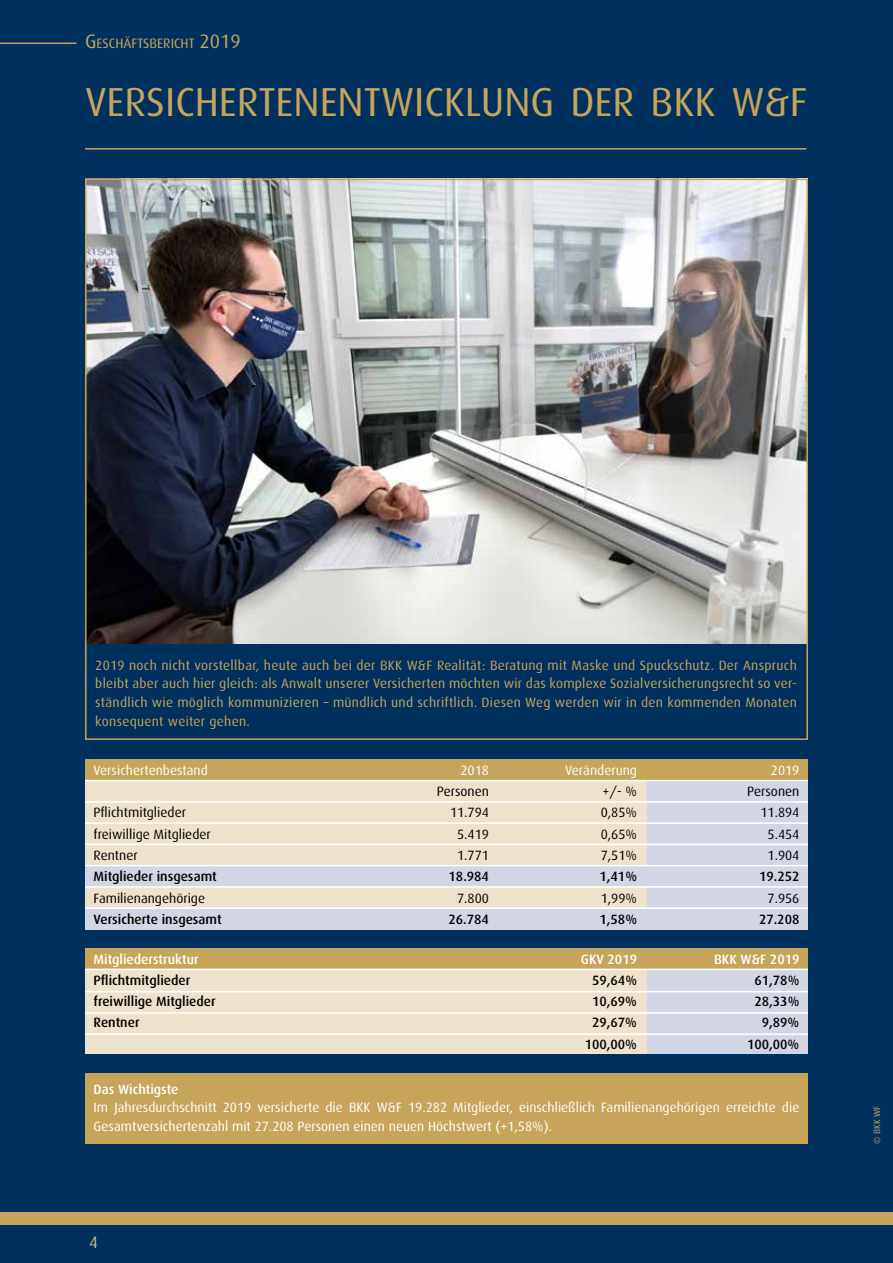
<style>
.page{position:relative;width:893px;height:1263px;background:#00305d}
.page>*{position:absolute;margin:0;border:0;box-sizing:border-box;transform-origin:0 0}
.t1{font:40.5px "Dax";color:#c6a55a}
.t2{font:16.5px "Dax";color:#d7be8b}
.t3{font:13.65px "Dax";color:#c6a55a}
.t4{font:13.5px/18.8px "Dax";letter-spacing:.02em;color:#c6a55a;text-align:justify}
.t5{font:13.5px/18.8px "Dax";color:#fff}
.t6{font:500 13.5px "Dax";color:#000}
.t7{font:13.5px "Dax";color:#000}
.t8{font:500 13.5px "Dax";color:#fff}
.t9{font:9px "Dax";color:#c6a55a}
.s1{font-size:19.5px}
</style>
<div class="page">
<hr style="left:0;top:43px;width:77px;height:1px;background:#c6a55a">
<div style="left:0;top:1212px;width:893px;height:13px;background:#c6a55a"></div>
<img style="left:88px;top:182px;width:717px;height:461px">
<hr style="left:85px;top:148px;width:721px;height:2px;background:#c6a55a">
<div style="left:646px;top:781px;width:162px;height:127px;background:#d2d5e3"></div>
<div style="left:85px;top:759px;width:723px;height:22px;background:#c6a55a"></div>
<div style="left:85px;top:781px;width:561px;height:127px;background:#eee2cd"></div>
<div style="left:85px;top:908px;width:723px;height:21px;background:#d2d5e3"></div>
<div style="left:85px;top:866px;width:723px;height:21px;background:#d2d5e3"></div>
<hr style="left:85px;top:801px;width:723px;height:2px;background:#fff">
<hr style="left:85px;top:822px;width:723px;height:2px;background:#fff">
<hr style="left:85px;top:844px;width:723px;height:1px;background:#fff">
<hr style="left:85px;top:865px;width:723px;height:1px;background:#fff">
<hr style="left:85px;top:886px;width:723px;height:2px;background:#fff">
<hr style="left:85px;top:907px;width:723px;height:2px;background:#fff">
<hr style="left:85px;top:780px;width:723px;height:1px;background:#fff">
<div style="left:646px;top:968px;width:162px;height:85px;background:#d2d5e3"></div>
<div style="left:85px;top:968px;width:561px;height:85px;background:#eee2cd"></div>
<hr style="left:85px;top:991px;width:723px;height:1px;background:#fff">
<hr style="left:85px;top:1012px;width:723px;height:2px;background:#fff">
<hr style="left:85px;top:1033px;width:723px;height:2px;background:#fff">
<div style="left:85px;top:1074px;width:723px;height:70px;background:#c6a55a"></div>
<div style="left:85px;top:948px;width:723px;height:21px;background:#c6a55a"></div>
<hr style="left:85px;top:968px;width:723px;height:2px;background:#fff">
<p class="t3" style="left:85px;top:36px;width:157px"><span class="s1">G</span>ESCHÄFTSBERICHT <span class="s1">2019</span></p>
<h1 class="t1" style="left:85px;top:80px;width:724px">VERSICHERTENENTWICKLUNG DER BKK W&amp;F</h1>
<p class="t4" style="left:95px;top:656px;width:703px">2019 noch nicht vorstellbar, heute auch bei der BKK W&amp;F Realität: Beratung mit Maske und Spuckschutz. Der Anspruch bleibt aber auch hier gleich: als Anwalt unserer Versicherten möchten wir das komplexe Sozialversicherungsrecht so ver&shy;ständlich wie möglich kommunizieren – mündlich und schriftlich. Diesen Weg werden wir in den kommenden Monaten konsequent weiter gehen.</p>
<p class="t5" style="left:94px;top:761px;width:116px">Versichertenbestand</p>
<p class="t5" style="left:460px;top:761px;width:30px">2018</p>
<p class="t5" style="left:565px;top:761px;width:73px">Veränderung</p>
<p class="t5" style="left:771px;top:761px;width:30px">2019</p>
<p class="t7" style="left:437px;top:784px;width:54px">Personen</p>
<p class="t7" style="left:602px;top:784px;width:36px">+/- %</p>
<p class="t7" style="left:747px;top:784px;width:54px">Personen</p>
<p class="t7" style="left:94px;top:805px;width:94px">Pflichtmitglieder</p>
<p class="t7" style="left:450px;top:805px;width:41px">11.794</p>
<p class="t7" style="left:601px;top:805px;width:38px">0,85%</p>
<p class="t7" style="left:760px;top:805px;width:41px">11.894</p>
<p class="t7" style="left:94px;top:827px;width:119px">freiwillige Mitglieder</p>
<p class="t7" style="left:457px;top:827px;width:33px">5.419</p>
<p class="t7" style="left:601px;top:827px;width:38px">0,65%</p>
<p class="t7" style="left:767px;top:827px;width:33px">5.454</p>
<p class="t7" style="left:94px;top:848px;width:46px">Rentner</p>
<p class="t7" style="left:457px;top:848px;width:33px">1.771</p>
<p class="t7" style="left:601px;top:848px;width:38px">7,51%</p>
<p class="t7" style="left:767px;top:848px;width:33px">1.904</p>
<p class="t6" style="left:94px;top:869px;width:125px">Mitglieder insgesamt</p>
<p class="t6" style="left:449px;top:869px;width:42px">18.984</p>
<p class="t6" style="left:600px;top:869px;width:39px">1,41%</p>
<p class="t6" style="left:759px;top:869px;width:42px">19.252</p>
<p class="t7" style="left:94px;top:890px;width:113px">Familienangehörige</p>
<p class="t7" style="left:457px;top:890px;width:33px">7.800</p>
<p class="t7" style="left:601px;top:890px;width:38px">1,99%</p>
<p class="t7" style="left:767px;top:890px;width:33px">7.956</p>
<p class="t6" style="left:94px;top:911px;width:130px">Versicherte insgesamt</p>
<p class="t6" style="left:449px;top:911px;width:42px">26.784</p>
<p class="t6" style="left:600px;top:911px;width:39px">1,58%</p>
<p class="t6" style="left:759px;top:911px;width:42px">27.208</p>
<p class="t8" style="left:94px;top:951px;width:107px">Mitgliederstruktur</p>
<p class="t8" style="left:581px;top:951px;width:58px">GKV 2019</p>
<p class="t8" style="left:714px;top:951px;width:87px">BKK W&amp;F 2019</p>
<p class="t6" style="left:94px;top:973px;width:98px">Pflichtmitglieder</p>
<p class="t6" style="left:592px;top:973px;width:46px">59,64%</p>
<p class="t6" style="left:755px;top:973px;width:46px">61,78%</p>
<p class="t6" style="left:94px;top:994px;width:124px">freiwillige Mitglieder</p>
<p class="t6" style="left:592px;top:994px;width:46px">10,69%</p>
<p class="t6" style="left:755px;top:994px;width:46px">28,33%</p>
<p class="t6" style="left:94px;top:1015px;width:48px">Rentner</p>
<p class="t6" style="left:592px;top:1015px;width:46px">29,67%</p>
<p class="t6" style="left:762px;top:1015px;width:39px">9,89%</p>
<p class="t6" style="left:585px;top:1036px;width:54px">100,00%</p>
<p class="t6" style="left:747px;top:1036px;width:54px">100,00%</p>
<p class="t8" style="left:94px;top:1081px;width:86px">Das Wichtigste</p>
<p class="t5" style="left:94px;top:1098px;width:707px">Im Jahresdurchschnitt 2019 versicherte die BKK W&amp;F 19.282 Mitglieder, einschließlich Familienangehörigen erreichte die<br>Gesamtversichertenzahl mit 27.208 Personen einen neuen Höchstwert (+1,58%).</p>
<p class="t9" style="left:872px;top:1144px;width:40px;rotate:-90deg">© BKK WF</p>
<p class="t2" style="left:89px;top:1233px;width:10px">4</p>
</div>
